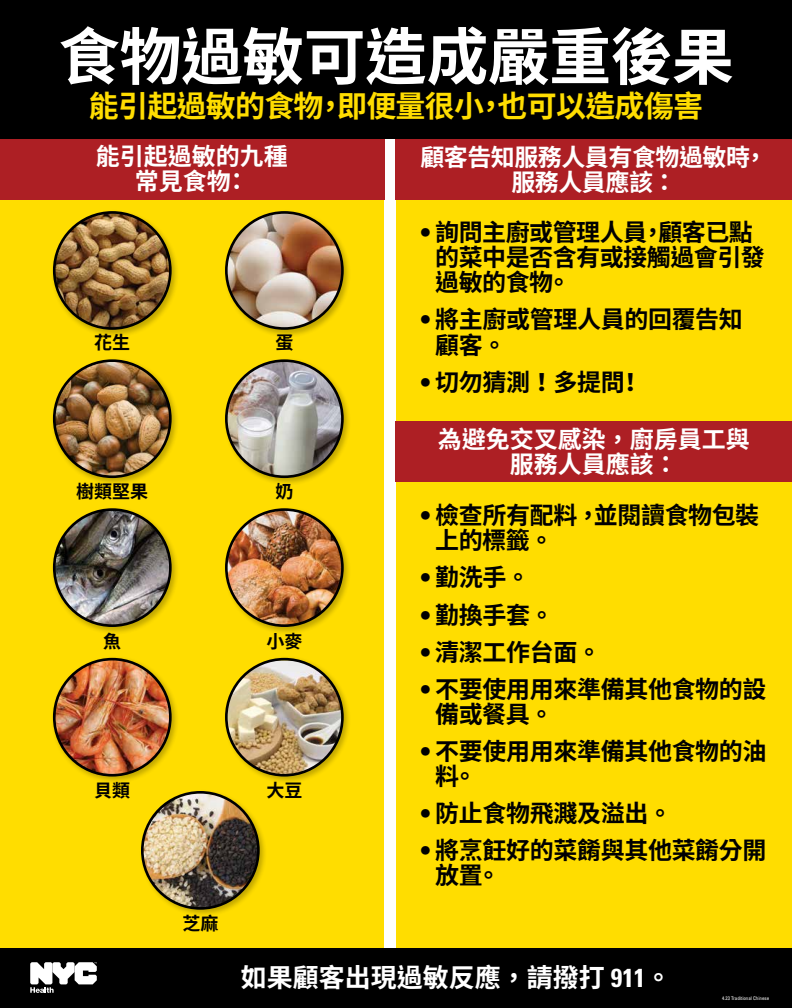
<style>
.page{position:relative;width:792px;height:1008px;background:#fff}
.page>*{position:absolute;margin:0;border:0;box-sizing:border-box;transform-origin:0 0}
.t1{font:700 62px "Noto Sans CJ Ktc";letter-spacing:-.01em;color:#fff}
.t2{font:700 30px "Noto Sans CJ Ktc";letter-spacing:-.025em;color:#fd0}
.t3{font:700 26px "Noto Sans CJ Ktc";color:#fff}
.t4{font:700 24px/25px "Noto Sans CJ Ktc";letter-spacing:-.015em;color:#000}
.t5{font:700 24px/25px "Noto Sans CJ Ktc";color:#fff;text-align:center}
.t6{font:700 24px/25px "Noto Sans CJ Ktc";letter-spacing:-.02em;color:#fff;text-align:center}
.t7{font:700 18px "Noto Sans CJ Ktc";color:#000}
.t8{font:condensed 5px "Univers LT Std";color:#fff}
.s1{font-family:"Univers LT Std";font-stretch:condensed}
</style>
<div class="page">
<div style="left:0;top:199px;width:792px;height:757px;background:#fd0"></div>
<div style="left:384px;top:133px;width:12px;height:829px;background:#fff"></div>
<div style="left:396px;top:138px;width:396px;height:62px;background:#ad1f24"></div>
<div style="left:396px;top:421px;width:396px;height:61px;background:#ad1f24"></div>
<div style="left:0;top:948px;width:792px;height:60px;background:#000"></div>
<div style="left:0;top:138px;width:384px;height:62px;background:#ad1f24"></div>
<div style="left:0;top:0;width:792px;height:139px;background:#000"></div>
<svg style="left:30px;top:962px;width:67px;height:31px"></svg>
<div style="left:51px;top:209px;width:129px;height:129px;background:#000;opacity:.24"></div>
<img style="left:54px;top:212px;width:116px;height:117px;border-radius:58px">
<div style="left:53px;top:211px;width:119px;height:119px;border:3px solid #000;border-radius:50%"></div>
<div style="left:51px;top:357px;width:129px;height:129px;background:#000;opacity:.24"></div>
<img style="left:54px;top:361px;width:116px;height:116px;border-radius:58px">
<div style="left:53px;top:359px;width:119px;height:119px;border:3px solid #000;border-radius:50%"></div>
<div style="left:51px;top:506px;width:129px;height:129px;background:#000;opacity:.24"></div>
<img style="left:54px;top:510px;width:116px;height:116px;border-radius:58px">
<div style="left:53px;top:508px;width:119px;height:119px;border:3px solid #000;border-radius:50%"></div>
<div style="left:51px;top:656px;width:129px;height:129px;background:#000;opacity:.24"></div>
<img style="left:54px;top:659px;width:116px;height:116px;border-radius:58px">
<div style="left:53px;top:658px;width:119px;height:119px;border:3px solid #000;border-radius:50%"></div>
<div style="left:223px;top:209px;width:129px;height:129px;background:#000;opacity:.24"></div>
<img style="left:226px;top:212px;width:116px;height:117px;border-radius:58px">
<div style="left:225px;top:211px;width:119px;height:119px;border:3px solid #000;border-radius:50%"></div>
<div style="left:139px;top:789px;width:129px;height:129px;background:#000;opacity:.24"></div>
<img style="left:142px;top:792px;width:116px;height:116px;border-radius:58px">
<div style="left:141px;top:791px;width:119px;height:119px;border:3px solid #000;border-radius:50%"></div>
<div style="left:223px;top:357px;width:129px;height:129px;background:#000;opacity:.24"></div>
<img style="left:226px;top:361px;width:116px;height:116px">
<div style="left:225px;top:359px;width:119px;height:119px;border:3px solid #000;border-radius:50%"></div>
<div style="left:223px;top:506px;width:129px;height:129px;background:#000;opacity:.24"></div>
<img style="left:226px;top:510px;width:116px;height:116px;border-radius:58px">
<div style="left:225px;top:508px;width:119px;height:119px;border:3px solid #000;border-radius:50%"></div>
<div style="left:223px;top:656px;width:129px;height:129px;background:#000;opacity:.24"></div>
<img style="left:226px;top:660px;width:116px;height:115px">
<div style="left:225px;top:658px;width:119px;height:119px;border:3px solid #000;border-radius:50%"></div>
<h1 class="t1" style="left:58px;top:22px;width:677px">食物過敏可造成嚴重後果</h1>
<p class="t2" style="left:89px;top:90px;width:616px">能引起過敏的食物，即便量很小，也可以造成傷害</p>
<p class="t5" style="left:96px;top:144px;width:193px">能引起過敏的九種常見食物：</p>
<p class="t7" style="left:94px;top:332px;width:37px">花生</p>
<p class="t7" style="left:76px;top:482px;width:73px">樹類堅果</p>
<p class="t7" style="left:275px;top:332px;width:19px">蛋</p>
<p class="t7" style="left:275px;top:482px;width:19px">奶</p>
<p class="t7" style="left:103px;top:631px;width:19px">魚</p>
<p class="t7" style="left:94px;top:780px;width:37px">貝類</p>
<p class="t7" style="left:266px;top:631px;width:38px">小麥</p>
<p class="t7" style="left:182px;top:913px;width:37px">芝麻</p>
<p class="t7" style="left:266px;top:780px;width:38px">大豆</p>
<p class="t6" style="left:420px;top:145px;width:349px">顧客告知服務人員有食物過敏時，服務人員應該：</p>
<p class="t4" style="left:435px;top:221px;width:331px;text-indent:-15px"><span class="s1">•</span> 詢問主廚或管理人員，顧客已點的菜中是否含有或接觸過會引發過敏的食物。</p>
<p class="t4" style="left:435px;top:308px;width:309px;text-indent:-15px"><span class="s1">•</span> 將主廚或管理人員的回覆告知顧客。</p>
<p class="t4" style="left:420px;top:370px;width:223px"><span class="s1">•</span> 切勿猜測！多提問！</p>
<p class="t5" style="left:438px;top:427px;width:314px">為避免交叉感染，廚房員工與服務人員應該：</p>
<p class="t4" style="left:435px;top:504px;width:326px;text-indent:-15px"><span class="s1">•</span> 檢查所有配料 ，並閱讀食物包裝上的標籤。</p>
<p class="t4" style="left:420px;top:566px;width:111px"><span class="s1">•</span> 勤洗手。</p>
<p class="t4" style="left:420px;top:603px;width:135px"><span class="s1">•</span> 勤換手套。</p>
<p class="t4" style="left:420px;top:640px;width:182px"><span class="s1">•</span> 清潔工作台面。</p>
<p class="t4" style="left:435px;top:677px;width:333px;text-indent:-15px"><span class="s1">•</span> 不要使用用來準備其他食物的設備或餐具。</p>
<p class="t4" style="left:435px;top:739px;width:333px;text-indent:-15px"><span class="s1">•</span> 不要使用用來準備其他食物的油料。</p>
<p class="t4" style="left:420px;top:801px;width:253px"><span class="s1">•</span> 防止食物飛濺及溢出。</p>
<p class="t4" style="left:435px;top:838px;width:333px;text-indent:-15px"><span class="s1">•</span> 將烹飪好的菜餚與其他菜餚分開放置。</p>
<p class="t3" style="left:241px;top:962px;width:432px">如果顧客出現過敏反應，請撥打 <span class="s1">911</span>。</p>
<p class="t8" style="left:722px;top:995px;width:49px">4.23 Traditional Chinese</p>
</div>
